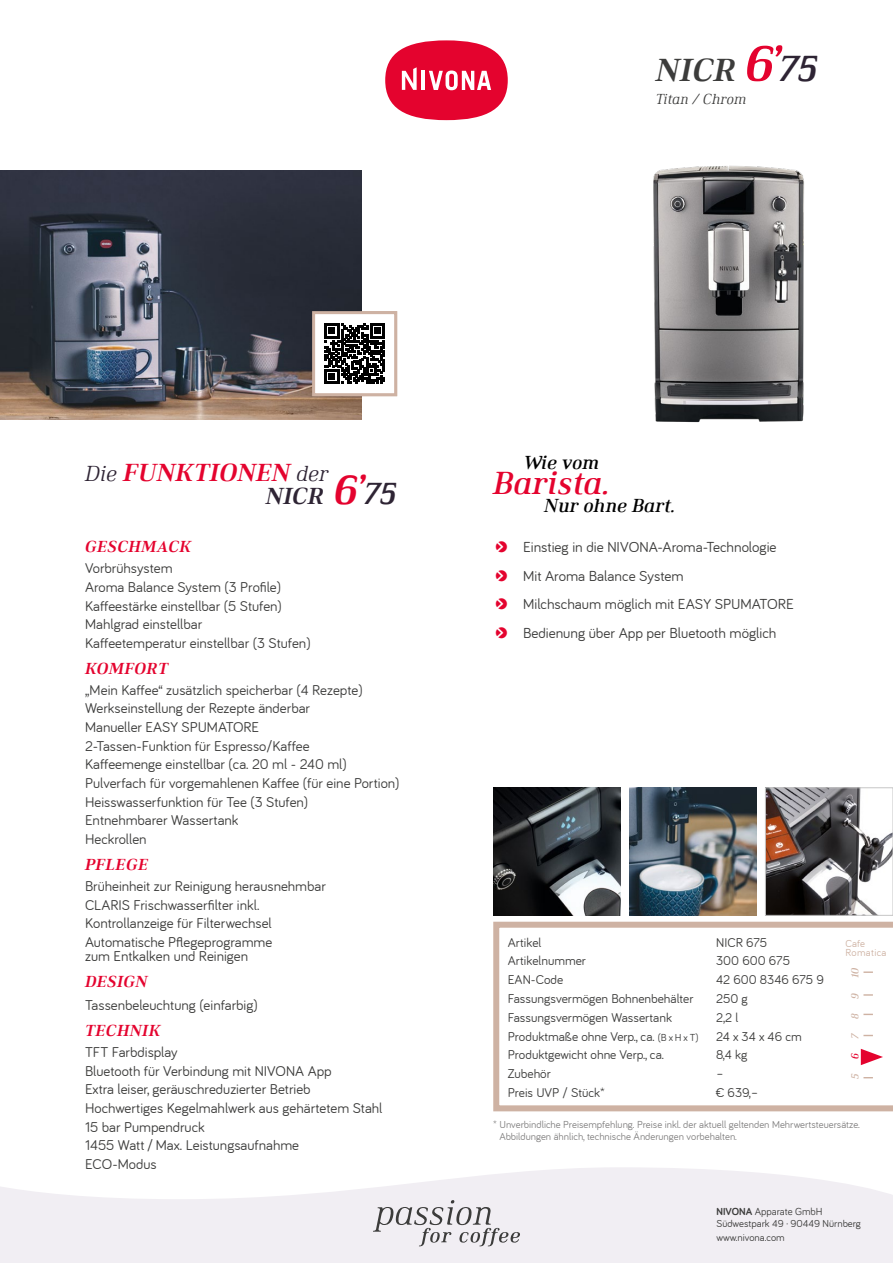
<style>
.page{position:relative;width:893px;height:1263px;background:#fff}
.page>*{position:absolute;margin:0;border:0;box-sizing:border-box;transform-origin:0 0}
.t1{font:italic 500 33px "Ethos";color:#e4032e}
.t2{font:italic 700 33px "Ethos";color:#3c3c3b}
.t3{font:italic 700 25.5px "Ethos";color:#e4032e}
.t4{font:italic 700 24px "Ethos";color:#2e2434}
.t5{font:italic 500 19.5px "Ethos";color:#000}
.t6{font:italic 700 16.5px "Ethos";letter-spacing:.02em;color:#e4032e}
.t7{font:15px/28.7px "Bariol";color:#3c3c3b}
.t8{font:italic 300 15px "Ethos";color:#3c3c3b}
.t9{font:14.7px/18.6px "Bariol";color:#3c3c3b}
.t10{font:13.2px "Bariol";color:#3c3c3b}
.t11{font:10.5px/12px "Bariol";color:#818080}
.t12{font:10.5px/12px "Bariol";color:#3c3c3b}
.t13{font:10.5px/9px "Bariol";letter-spacing:.03em;color:#ceb2a3}
.t14{font:italic 500 10.5px "Ethos";color:#ceb2a3}
.t15{font:italic 500 10.5px "Ethos";color:#e4032e}
.s1{font-size:51px;color:#e4032e}
.s2{font-size:37.5px;color:#2e2434}
.s3{font-weight:300;font-size:22.5px;color:#2e2434}
.s4{font-size:42px;color:#e4032e}
.s5{font-size:31.5px}
.s6{font-size:10.5px}
.s7{font-weight:700}
.s8{font-style:inherit}
</style>
<div class="page">
<div style="left:385px;top:40px;width:123px;height:80px;background:#e4032e;border-radius:50%"></div>
<svg style="left:402px;top:67px;width:15px;height:23px"></svg>
<hr style="left:422px;top:71px;width:3px;height:19px;background:#fff">
<svg style="left:429px;top:71px;width:62px;height:19px"></svg>
<svg style="left:0;top:1167px;width:893px;height:96px;fill:#f1eef3"></svg>
<svg style="left:373px;top:1200px;width:147px;height:46px;background:#d5d2d6"></svg>
<img style="left:0;top:170px;width:361px;height:250px">
<svg style="left:493px;top:922px;width:400px;height:189px"></svg>
<img style="left:653px;top:165px;width:151px;height:258px">
<svg style="left:863px;top:971px;width:10px;height:2px"></svg>
<svg style="left:863px;top:994px;width:10px;height:2px"></svg>
<svg style="left:861px;top:1049px;width:22px;height:16px"></svg>
<img style="left:767px;top:789px;width:124px;height:124px">
<div style="left:765px;top:787px;width:128px;height:128px;border:1px solid #c6c6c6"></div>
<img style="left:493px;top:788px;width:128px;height:127px">
<img style="left:629px;top:788px;width:128px;height:127px">
<div style="left:314px;top:313px;width:82px;height:82px;background:#fff"></div>
<svg style="left:325px;top:324px;width:60px;height:60px"></svg>
<div style="left:312px;top:311px;width:85px;height:85px;border:3px solid #ceb2a3"></div>
<h1 class="t2" style="left:656px;top:50px;width:163px">NICR <span class="s1">6’</span><span class="s2">75</span></h1>
<p class="t8" style="left:656px;top:90px;width:92px">Titan / Chrom</p>
<h2 class="t3" style="left:85px;top:456px;width:245px"><span class="s3">Die</span> FUNKTIONEN <span class="s3">der</span></h2>
<h3 class="t4" style="left:266px;top:482px;width:132px">NICR <span class="s4">6’</span><span class="s5">75</span></h3>
<p class="t6" style="left:85px;top:537px;width:108px">GESCHMACK</p>
<p class="t9" style="left:85px;top:559px;width:227px">Vorbrühsystem<br>Aroma Balance System (3 Profile)<br>Kaffeestärke einstellbar (5 Stufen)<br>Mahlgrad einstellbar<br>Kaffeetemperatur einstellbar (3 Stufen)</p>
<p class="t6" style="left:85px;top:658px;width:85px">KOMFORT</p>
<p class="t9" style="left:85px;top:680px;width:316px">„Mein Kaffee“ zusätzlich speicherbar (4 Rezepte)<br>Werkseinstellung der Rezepte änderbar<br>Manueller EASY SPUMATORE<br>2-Tassen-Funktion für Espresso/Kaffee<br>Kaffeemenge einstellbar (ca. 20 ml - 240 ml)<br>Pulverfach für vorgemahlenen Kaffee (für eine Portion)<br>Heisswasserfunktion für Tee (3 Stufen)<br>Entnehmbarer Wassertank<br>Heckrollen</p>
<p class="t6" style="left:85px;top:854px;width:65px">PFLEGE</p>
<p class="t9" style="left:85px;top:877px;width:242px">Brüheinheit zur Reinigung herausnehmbar CLARIS Frischwasserfilter inkl.<br>Kontrollanzeige für Filterwechsel Automatische Pflegeprogramme</p>
<p class="t9" style="left:85px;top:947px;width:165px">zum Entkalken und Reinigen</p>
<p class="t6" style="left:85px;top:972px;width:64px">DESIGN</p>
<p class="t9" style="left:85px;top:996px;width:174px">Tassenbeleuchtung (einfarbig)</p>
<p class="t6" style="left:85px;top:1021px;width:77px">TECHNIK</p>
<p class="t9" style="left:85px;top:1043px;width:299px">TFT Farbdisplay<br>Bluetooth für Verbindung mit NIVONA App<br>Extra leiser, geräuschreduzierter Betrieb<br>Hochwertiges Kegelmahlwerk aus gehärtetem Stahl<br>15 bar Pumpendruck<br>1455 Watt / Max. Leistungsaufnahme<br>ECO-Modus</p>
<h3 class="t5" style="left:523px;top:451px;width:78px">Wie vom</h3>
<h1 class="t1" style="left:493px;top:463px;width:118px">Barista.</h1>
<h3 class="t5" style="left:544px;top:493px;width:133px">Nur ohne Bart.</h3>
<p class="t7" style="left:523px;top:532px;width:272px">Einstieg in die NIVONA-Aroma-Technologie Mit Aroma Balance System<br>Milchschaum möglich mit EASY SPUMATORE Bedienung über App per Bluetooth möglich</p>
<p class="t10" style="left:508px;top:935px;width:35px">Artikel</p>
<p class="t10" style="left:716px;top:935px;width:53px">NICR 675</p>
<p class="t10" style="left:508px;top:953px;width:80px">Artikelnummer</p>
<p class="t10" style="left:716px;top:953px;width:75px">300 600 675</p>
<p class="t10" style="left:508px;top:972px;width:57px">EAN-Code</p>
<p class="t10" style="left:716px;top:972px;width:109px">42 600 8346 675 9</p>
<p class="t10" style="left:508px;top:991px;width:187px">Fassungsvermögen Bohnenbehälter</p>
<p class="t10" style="left:716px;top:991px;width:33px">250 g</p>
<p class="t10" style="left:508px;top:1010px;width:166px">Fassungsvermögen Wassertank</p>
<p class="t10" style="left:716px;top:1010px;width:24px">2,2 l</p>
<p class="t10" style="left:508px;top:1029px;width:192px">Produktmaße ohne Verp., ca. <span class="s6">(B x H x T)</span></p>
<p class="t10" style="left:716px;top:1029px;width:87px">24 x 34 x 46 cm</p>
<p class="t10" style="left:508px;top:1047px;width:158px">Produktgewicht ohne Verp., ca.</p>
<p class="t10" style="left:716px;top:1047px;width:33px">8,4 kg</p>
<p class="t10" style="left:508px;top:1066px;width:45px">Zubehör</p>
<p class="t10" style="left:716px;top:1066px;width:9px">–</p>
<p class="t10" style="left:508px;top:1085px;width:99px">Preis UVP / Stück*</p>
<p class="t10" style="left:716px;top:1085px;width:44px">€ 639,–</p>
<p class="t13" style="left:846px;top:939px;width:42px">Cafe<br>Romatica</p>
<p class="t14" style="left:848px;top:978px;width:12px;rotate:-90deg">10</p>
<p class="t14" style="left:848px;top:999px;width:7px;rotate:-90deg">9</p>
<p class="t14" style="left:848px;top:1019px;width:7px;rotate:-90deg">8</p>
<p class="t14" style="left:848px;top:1039px;width:8px;rotate:-90deg">7</p>
<p class="t15" style="left:848px;top:1059px;width:7px;rotate:-90deg">6</p>
<p class="t14" style="left:848px;top:1079px;width:7px;rotate:-90deg">5</p>
<p class="t11" style="left:499px;top:1118px;width:362px;text-indent:-6px">* Unverbindliche Preisempfehlung. Preise inkl. der aktuell geltenden Mehrwertsteuersätze.<br>Abbildungen ähnlich, technische Änderungen vorbehalten.</p>
<p class="t12" style="left:716px;top:1205px;width:146px"><span class="s7">NIVONA</span> <span class="s8">Apparate GmbH<br></span>Südwestpark 49 · 90449 Nürnberg</p>
<p class="t12" style="left:716px;top:1231px;width:70px">www.nivona.com</p>
</div>
